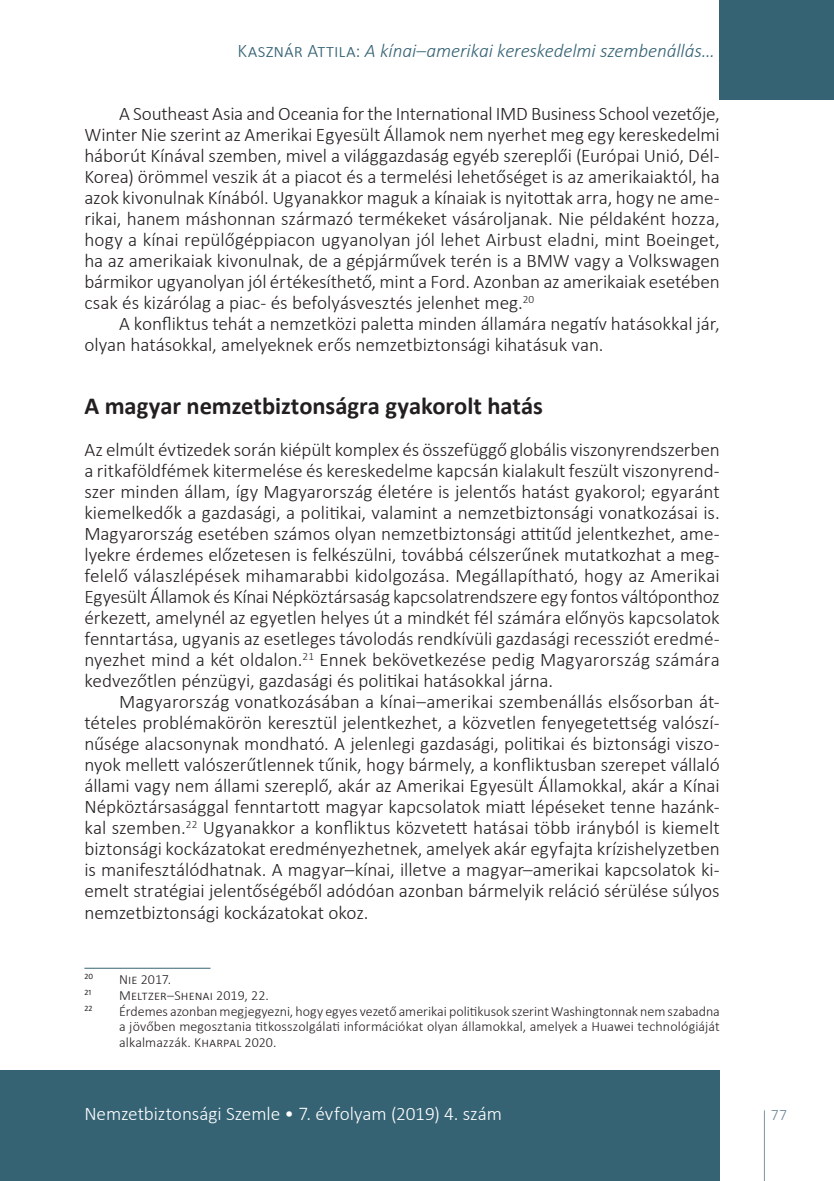
<style>
.page{position:relative;width:834px;height:1181px;background:#fff}
.page>*{position:absolute;margin:0;border:0;box-sizing:border-box;transform-origin:0 0}
.Head_1{font:700 24.5px "Calibri";color:#231f20}
.Body{font:300 19.25px/21px "Calibri";letter-spacing:-.005em;color:#231f20;text-align:justify}
.Body___1st{font:300 19.25px/21px "Calibri";letter-spacing:-.005em;color:#231f20;text-align:justify}
.Running_header_left{font:italic 300 19.25px "Calibri";letter-spacing:-.005em;color:#366374}
.Running_header_left-2{font:300 19.25px "Calibri";letter-spacing:-.005em;color:#fff}
.Running_header_right{font:300 15.75px "Calibri";color:#6c8694}
.Footnote_text{font:300 14px/15.8px "Calibri";letter-spacing:.005em;color:#231f20;text-align:justify}
.Footnote_text-2{font:8.22px "Calibri";color:#231f20}
.s1{font-style:normal}
</style>
<div class="page">
<svg style="left:763px;top:1109px;width:2px;height:72px"></svg>
<div style="left:0;top:1070px;width:719px;height:111px;background:#366374"></div>
<div style="left:719px;top:0;width:114px;height:99px;background:#366374"></div>
<hr style="left:84px;top:968px;width:126px;height:1px;background:#366374">
<p class="Running_header_left" style="left:237px;top:39px;width:478px"><span class="s1">Kasznár Attila:</span> A kínai–amerikai kereskedelmi szembenállás…</p>
<p class="Body" style="left:84px;top:103px;width:636px;text-indent:35px">A Southeast Asia and Oceania for the International IMD Business School vezetője, Winter Nie szerint az Amerikai Egyesült Államok nem nyerhet meg egy kereskedelmi háborút Kínával szemben, mivel a világgazdaság egyéb szereplői (Európai Unió, Dél-Korea) örömmel veszik át a piacot és a termelési lehetőséget is az amerikaiaktól, ha azok kivonulnak Kínából. Ugyanakkor maguk a kínaiak is nyitottak arra, hogy ne ame&shy;rikai, hanem máshonnan származó termékeket vásároljanak. Nie példaként hozza, hogy a kínai repülőgéppiacon ugyanolyan jól lehet Airbust eladni, mint Boeinget, ha az amerikaiak kivonulnak, de a gépjárművek terén is a BMW vagy a Volkswagen bármikor ugyanolyan jól értékesíthető, mint a Ford. Azonban az amerikaiak esetében csak és kizárólag a piac- és befolyásvesztés jelenhet meg.<sup>20</sup></p>
<p class="Body" style="left:84px;top:313px;width:636px;text-indent:35px">A konfliktus tehát a nemzetközi paletta minden államára negatív hatásokkal jár, olyan hatásokkal, amelyeknek erős nemzetbiztonsági kihatásuk van.</p>
<p class="Head_1" style="left:84px;top:389px;width:460px">A magyar nemzetbiztonságra gyakorolt hatás</p>
<p class="Body___1st" style="left:84px;top:439px;width:636px">Az elmúlt évtizedek során kiépült komplex és összefüggő globális viszonyrendszerben a ritkaföldfémek kitermelése és kereskedelme kapcsán kialakult feszült viszonyrend&shy;szer minden állam, így Magyarország életére is jelentős hatást gyakorol; egyaránt kiemelkedők a gazdasági, a politikai, valamint a nemzetbiztonsági vonatkozásai is.<br>Magyarország esetében számos olyan nemzetbiztonsági attitűd jelentkezhet, ame&shy;lyekre érdemes előzetesen is felkészülni, továbbá célszerűnek mutatkozhat a meg&shy;felelő válaszlépések mihamarabbi kidolgozása. Megállapítható, hogy az Amerikai Egyesült Államok és Kínai Népköztársaság kapcsolatrendszere egy fontos váltóponthoz érkezett, amelynél az egyetlen helyes út a mindkét fél számára előnyös kapcsolatok fenntartása, ugyanis az esetleges távolodás rendkívüli gazdasági recessziót eredmé&shy;nyezhet mind a két oldalon.<sup>21</sup> Ennek bekövetkezése pedig Magyarország számára kedvezőtlen pénzügyi, gazdasági és politikai hatásokkal járna.</p>
<p class="Body" style="left:84px;top:691px;width:636px;text-indent:35px">Magyarország vonatkozásában a kínai–amerikai szembenállás elsősorban át&shy;tételes problémakörön keresztül jelentkezhet, a közvetlen fenyegetettség valószí&shy;nűsége alacsonynak mondható. A jelenlegi gazdasági, politikai és biztonsági viszo&shy;nyok mellett valószerűtlennek tűnik, hogy bármely, a konfliktusban szerepet vállaló állami vagy nem állami szereplő, akár az Amerikai Egyesült Államokkal, akár a Kínai Népköztársasággal fenntartott magyar kapcsolatok miatt lépéseket tenne hazánk&shy;kal szemben.<sup>22</sup> Ugyanakkor a konfliktus közvetett hatásai több irányból is kiemelt biztonsági kockázatokat eredményezhetnek, amelyek akár egyfajta krízishelyzetben is manifesztálódhatnak. A magyar–kínai, illetve a magyar–amerikai kapcsolatok ki&shy;emelt stratégiai jelentőségéből adódóan azonban bármelyik reláció sérülése súlyos nemzetbiztonsági kockázatokat okoz.</p>
<p class="Footnote_text-2" style="left:84px;top:971px;width:10px">20</p>
<p class="Footnote_text" style="left:119px;top:971px;width:54px">Nie 2017.</p>
<p class="Footnote_text-2" style="left:84px;top:986px;width:9px">21</p>
<p class="Footnote_text" style="left:119px;top:987px;width:151px">Meltzer–Shenai 2019, 22.</p>
<p class="Footnote_text-2" style="left:84px;top:1002px;width:10px">22</p>
<p class="Footnote_text" style="left:119px;top:1003px;width:602px">Érdemes azonban megjegyezni, hogy egyes vezető amerikai politikusok szerint Washingtonnak nem szabadna a jövőben megosztania titkosszolgálati információkat olyan államokkal, amelyek a Huawei technológiáját alkalmazzák. Kharpal 2020.</p>
<p class="Running_header_left-2" style="left:84px;top:1102px;width:419px">Nemzetbiztonsági Szemle • 7. évfolyam (2019) 4. szám</p>
<p class="Running_header_right" style="left:770px;top:1105px;width:18px">77</p>
</div>
